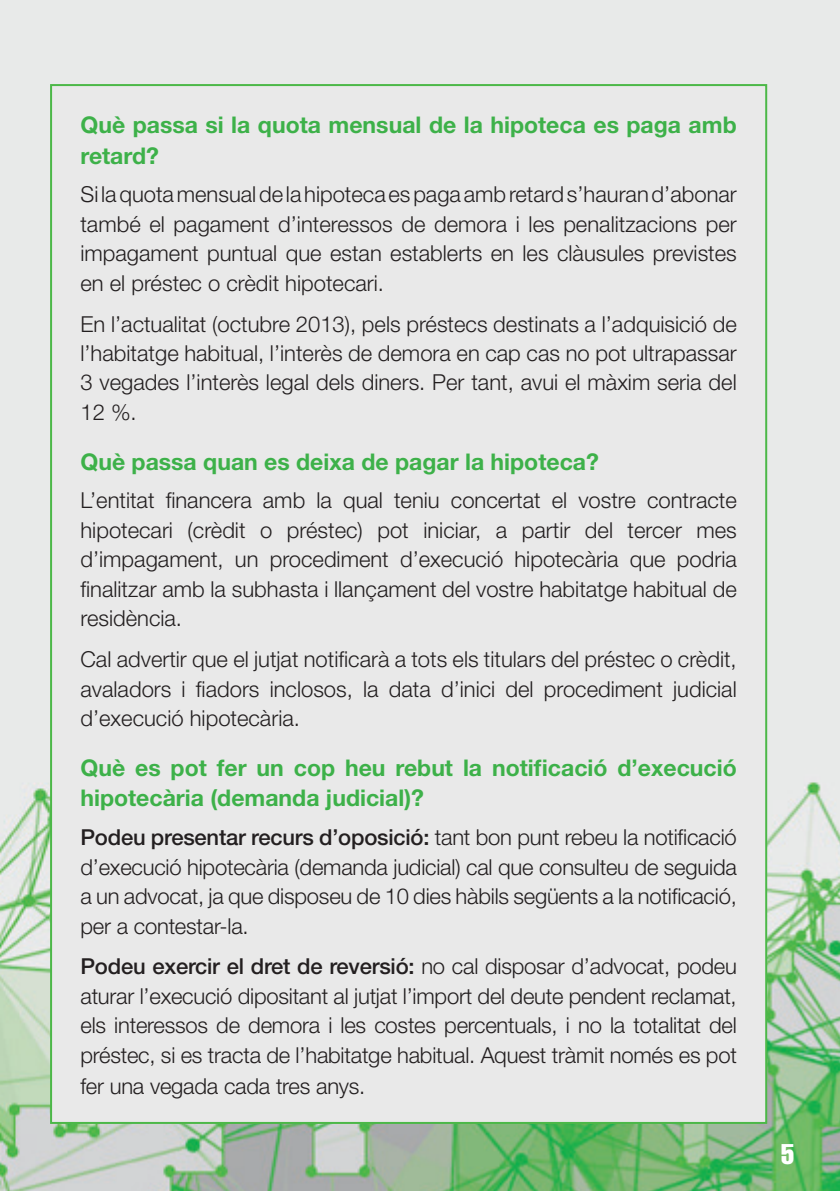
<style>
.page{position:relative;width:840px;height:1191px;background:#fff}
.page>*{position:absolute;margin:0;border:0;box-sizing:border-box;transform-origin:0 0}
.t1{font:28px "Helvetica LT Std Comp";color:#fff}
.t2{font:700 23px/30.6px "Helvetica Neue LT Std";color:#3db149}
.t3{font:300 22px/29.4px "Helvetica Neue LT Std";color:#231f20;text-align:justify}
.s1{font-weight:500}
</style>
<div class="page">
<img style="left:0;top:0;width:839px;height:1191px">
<div style="left:51px;top:85px;width:714px;height:1038px;background:#e9e9e9"></div>
<p class="t2" style="left:80px;top:109px;width:657px">Què passa si la quota mensual de la hipoteca es paga amb retard?</p>
<p class="t3" style="left:80px;top:179px;width:657px">Si la quota mensual de la hipoteca es paga amb retard s’hauran d’abonar també el pagament d’interessos de demora i les penalitzacions per impagament puntual que estan establerts en les clàusules previstes en el préstec o crèdit hipotecari.</p>
<p class="t3" style="left:80px;top:308px;width:657px">En l’actualitat (octubre 2013), pels préstecs destinats a l’adquisició de l’habitatge habitual, l’interès de demora en cap cas no pot ultrapassar 3 vegades l’interès legal dels diners. Per tant, avui el màxim seria del 12 %.</p>
<p class="t2" style="left:80px;top:445px;width:519px">Què passa quan es deixa de pagar la hipoteca?</p>
<p class="t3" style="left:80px;top:485px;width:657px">L’entitat financera amb la qual teniu concertat el vostre contracte hipotecari (crèdit o préstec) pot iniciar, a partir del tercer mes d’impagament, un procediment d’execució hipotecària que podria finalitzar amb la subhasta i llançament del vostre habitatge habitual de residència.</p>
<p class="t3" style="left:80px;top:644px;width:657px">Cal advertir que el jutjat notificarà a tots els titulars del préstec o crèdit, avaladors i fiadors inclosos, la data d’inici del procediment judicial d’execució hipotecària.</p>
<p class="t2" style="left:80px;top:751px;width:657px">Què es pot fer un cop heu rebut la notificació d’execució hipotecària (demanda judicial)?</p>
<p class="t3" style="left:80px;top:822px;width:657px"><span class="s1">Podeu presentar recurs d’oposició:</span> tant bon punt rebeu la notificació d’execució hipotecària (demanda judicial) cal que consulteu de seguida a un advocat, ja que disposeu de 10 dies hàbils següents a la notificació, per a contestar-la.</p>
<p class="t3" style="left:80px;top:951px;width:657px"><span class="s1">Podeu exercir el dret de reversió:</span> no cal disposar d’advocat, podeu aturar l’execució dipositant al jutjat l’import del deute pendent reclamat, els interessos de demora i les costes percentuals, i no la totalitat del préstec, si es tracta de l’habitatge habitual. Aquest tràmit només es pot fer una vegada cada tres anys.</p>
<p class="t1" style="left:780px;top:1136px;width:14px">5</p>
</div>
